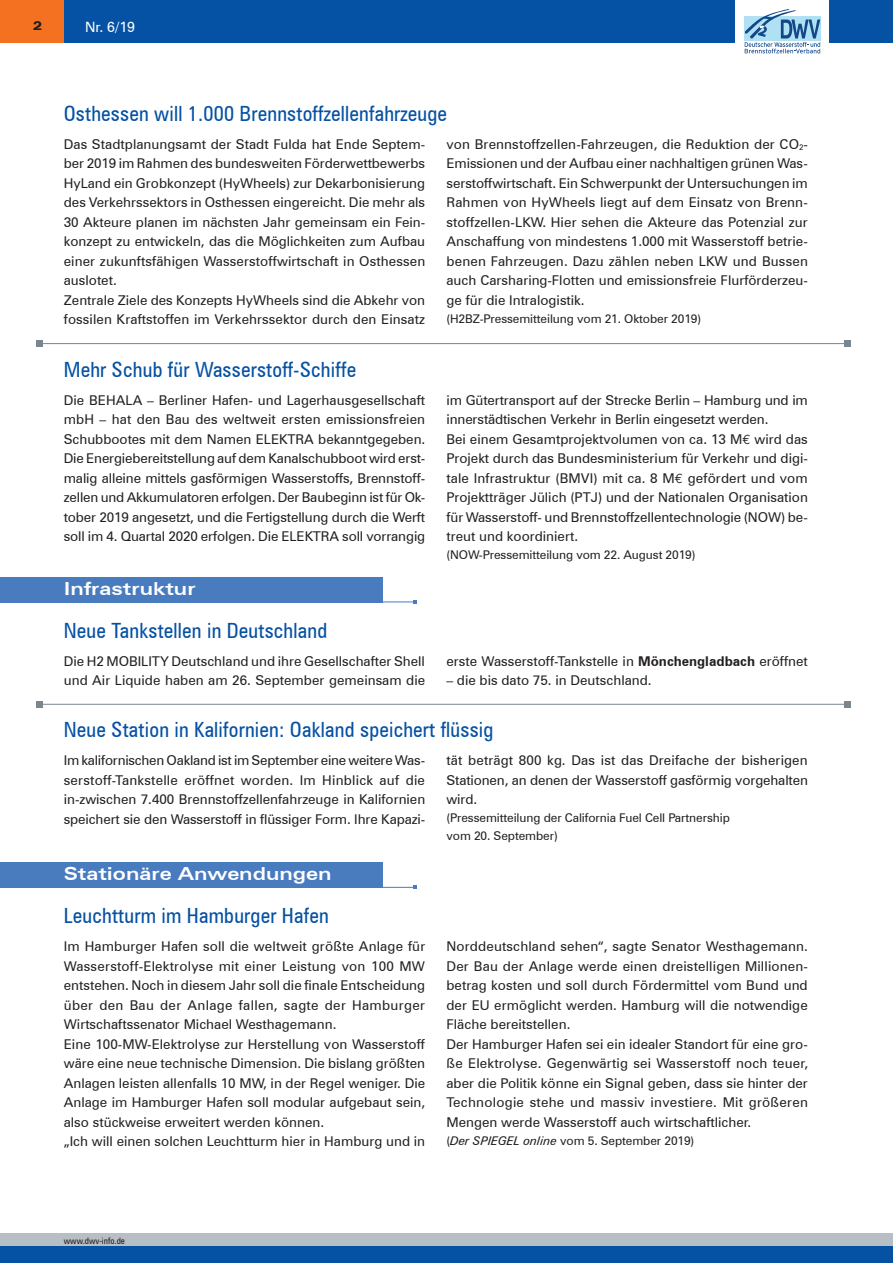
<style>
.page{position:relative;width:893px;height:1263px;background:#fff}
.page>*{position:absolute;margin:0;border:0;box-sizing:border-box;transform-origin:0 0}
.t1{font:condensed 21px "Zurich BT";letter-spacing:.01em;color:#0551a4}
.t2{font:700 expanded 18px "Zurich BT";color:#fff}
.t3{font:14.25px "Zurich BT";color:#fff}
.t4{font:13.5px/19.5px "Zurich BT";color:#231f20}
.t5{font:12px/18px "Zurich BT";letter-spacing:-.01em;color:#231f20}
.t6{font:700 expanded 12px "Zurich BT";color:#231f20}
.t7{font:condensed 9px "Zurich BT";color:#231f20}
.s1{font-family:"Euro Mono"}
.s2{font-weight:700}
.s3{font-style:italic}
</style>
<div class="page">
<div style="left:64px;top:0;width:829px;height:43px;background:#0551a4"></div>
<div style="left:0;top:0;width:64px;height:43px;background:#f37121"></div>
<div style="left:736px;top:0;width:93px;height:60px;background:#fff"></div>
<div style="left:0;top:1246px;width:893px;height:17px;background:#0551a4"></div>
<div style="left:0;top:1233px;width:893px;height:13px;background:#b7bfc5"></div>
<div style="left:744px;top:16px;width:38px;height:25px;background:#afe0f4"></div>
<div style="left:781px;top:16px;width:40px;height:25px;background:#afe0f4"></div>
<svg style="left:745px;top:9px;width:75px;height:44px"></svg>
<div style="left:0;top:577px;width:383px;height:25px;background:#497bbf"></div>
<hr style="left:0;top:601px;width:414px;height:1px;background:#497bbf">
<div style="left:0;top:862px;width:383px;height:26px;background:#497bbf"></div>
<hr style="left:0;top:887px;width:414px;height:1px;background:#497bbf">
<hr style="left:40px;top:343px;width:808px;height:1px;background:#7a868d">
<div style="left:37px;top:340px;width:6px;height:7px;background:#7a868d"></div>
<div style="left:844px;top:340px;width:7px;height:7px;background:#7a868d"></div>
<hr style="left:40px;top:704px;width:808px;height:1px;background:#7a868d">
<svg style="left:37px;top:701px;width:6px;height:6px"></svg>
<div style="left:844px;top:701px;width:7px;height:6px;background:#7a868d"></div>
<p class="t6" style="left:33px;top:19px;width:10px">2</p>
<p class="t3" style="left:85px;top:18px;width:52px">Nr. 6/19</p>
<h1 class="t1" style="left:64px;top:100px;width:385px">Osthessen will 1.000 Brennstoffzellenfahrzeuge</h1>
<p class="t4" style="left:64px;top:134px;width:363px">Das Stadtplanungsamt der Stadt Fulda hat Ende Septem&shy;ber 2019 im Rahmen des bundesweiten Förderwettbewerbs HyLand ein Grobkonzept (HyWheels) zur Dekarbonisierung des Verkehrssektors in Osthessen eingereicht. Die mehr als 30 Akteure planen im nächsten Jahr gemeinsam ein Fein&shy;konzept zu entwickeln, das die Möglichkeiten zum Aufbau einer zukunftsfähigen Wasserstoffwirtschaft in Osthessen auslotet.<br>Zentrale Ziele des Konzepts HyWheels sind die Abkehr von fossilen Kraftstoffen im Verkehrssektor durch den Einsatz</p>
<p class="t4" style="left:446px;top:134px;width:363px;text-align:justify">von Brennstoffzellen-Fahrzeugen, die Reduktion der CO<sub>2</sub>- Emissionen und der Aufbau einer nachhaltigen grünen Was&shy;serstoffwirtschaft. Ein Schwerpunkt der Untersuchungen im Rahmen von HyWheels liegt auf dem Einsatz von Brenn&shy;stoffzellen-LKW. Hier sehen die Akteure das Potenzial zur Anschaffung von mindestens 1.000 mit Wasserstoff betrie&shy;benen Fahrzeugen. Dazu zählen neben LKW und Bussen auch Carsharing-Flotten und emissionsfreie Flurförderzeu&shy;ge für die Intralogistik.</p>
<p class="t5" style="left:446px;top:309px;width:256px">(H2BZ-Pressemitteilung vom 21. Oktober 2019)</p>
<h1 class="t1" style="left:64px;top:357px;width:294px">Mehr Schub für Wasserstoff-Schiffe</h1>
<p class="t4" style="left:64px;top:390px;width:363px;text-align:justify">Die BEHALA – Berliner Hafen- und Lagerhausgesellschaft mbH – hat den Bau des weltweit ersten emissionsfreien Schubbootes mit dem Namen ELEKTRA bekanntgegeben.<br>Die Energiebereitstellung auf dem Kanalschubboot wird erst&shy;malig alleine mittels gasförmigen Wasserstoffs, Brennstoff&shy;zellen und Akkumulatoren erfolgen. Der Baubeginn ist für Ok&shy;tober 2019 angesetzt, und die Fertigstellung durch die Werft soll im 4. Quartal 2020 erfolgen. Die ELEKTRA soll vorrangig</p>
<p class="t4" style="left:446px;top:390px;width:363px">im Gütertransport auf der Strecke Berlin – Hamburg und im innerstädtischen Verkehr in Berlin eingesetzt werden.<br>Bei einem Gesamtprojektvolumen von ca. 13 M<span class="s1">€</span> wird das Projekt durch das Bundesministerium für Verkehr und digi&shy;tale Infrastruktur (BMVI) mit ca. 8 M<span class="s1">€</span> gefördert und vom Projektträger Jülich (PTJ) und der Nationalen Organisation für Wasserstoff- und Brennstoffzellentechnologie (NOW) be&shy;treut und koordiniert.</p>
<p class="t5" style="left:446px;top:546px;width:251px">(NOW-Pressemitteilung vom 22. August 2019)</p>
<h2 class="t2" style="left:64px;top:578px;width:133px">Infrastruktur</h2>
<h1 class="t1" style="left:64px;top:617px;width:265px">Neue Tankstellen in Deutschland</h1>
<p class="t4" style="left:64px;top:651px;width:363px">Die H2 MOBILITY Deutschland und ihre Gesellschafter Shell und Air Liquide haben am 26. September gemeinsam die</p>
<p class="t4" style="left:446px;top:651px;width:363px">erste Wasserstoff-Tankstelle in <span class="s2">Mönchengladbach</span> eröffnet</p>
<p class="t4" style="left:446px;top:671px;width:207px">– die bis dato 75. in Deutschland.</p>
<h1 class="t1" style="left:64px;top:717px;width:431px">Neue Station in Kalifornien: Oakland speichert flüssig</h1>
<p class="t4" style="left:64px;top:751px;width:363px;text-align:justify">Im kalifornischen Oakland ist im September eine weitere Was&shy;serstoff-Tankstelle eröffnet worden. Im Hinblick auf die in-zwischen 7.400 Brennstoffzellenfahrzeuge in Kalifornien speichert sie den Wasserstoff in flüssiger Form. Ihre Kapazi-</p>
<p class="t4" style="left:446px;top:751px;width:363px;text-align:justify">tät beträgt 800 kg. Das ist das Dreifache der bisherigen Stationen, an denen der Wasserstoff gasförmig vorgehalten wird.</p>
<p class="t5" style="left:446px;top:809px;width:285px">(Pressemitteilung der California Fuel Cell Partnership vom 20. September)</p>
<h2 class="t2" style="left:64px;top:863px;width:269px">Stationäre Anwendungen</h2>
<h1 class="t1" style="left:64px;top:903px;width:266px">Leuchtturm im Hamburger Hafen</h1>
<p class="t4" style="left:64px;top:936px;width:363px">Im Hamburger Hafen soll die weltweit größte Anlage für Wasserstoff-Elektrolyse mit einer Leistung von 100 MW entstehen. Noch in diesem Jahr soll die finale Entscheidung über den Bau der Anlage fallen, sagte der Hamburger Wirtschaftssenator Michael Westhagemann.<br>Eine 100-MW-Elektrolyse zur Herstellung von Wasserstoff wäre eine neue technische Dimension. Die bislang größten Anlagen leisten allenfalls 10 MW, in der Regel weniger. Die Anlage im Hamburger Hafen soll modular aufgebaut sein, also stückweise erweitert werden können.<br>„Ich will einen solchen Leuchtturm hier in Hamburg und in</p>
<p class="t4" style="left:446px;top:936px;width:363px">Norddeutschland sehen“, sagte Senator Westhagemann.<br>Der Bau der Anlage werde einen dreistelligen Millionen&shy;betrag kosten und soll durch Fördermittel vom Bund und der EU ermöglicht werden. Hamburg will die notwendige Fläche bereitstellen.<br>Der Hamburger Hafen sei ein idealer Standort für eine gro&shy;ße Elektrolyse. Gegenwärtig sei Wasserstoff noch teuer, aber die Politik könne ein Signal geben, dass sie hinter der Technologie stehe und massiv investiere. Mit größeren Mengen werde Wasserstoff auch wirtschaftlicher.</p>
<p class="t5" style="left:446px;top:1131px;width:249px">(<span class="s3">Der SPIEGEL online</span> vom 5. September 2019)</p>
<p class="t7" style="left:64px;top:1235px;width:63px">www.dwv-info.de</p>
</div>
